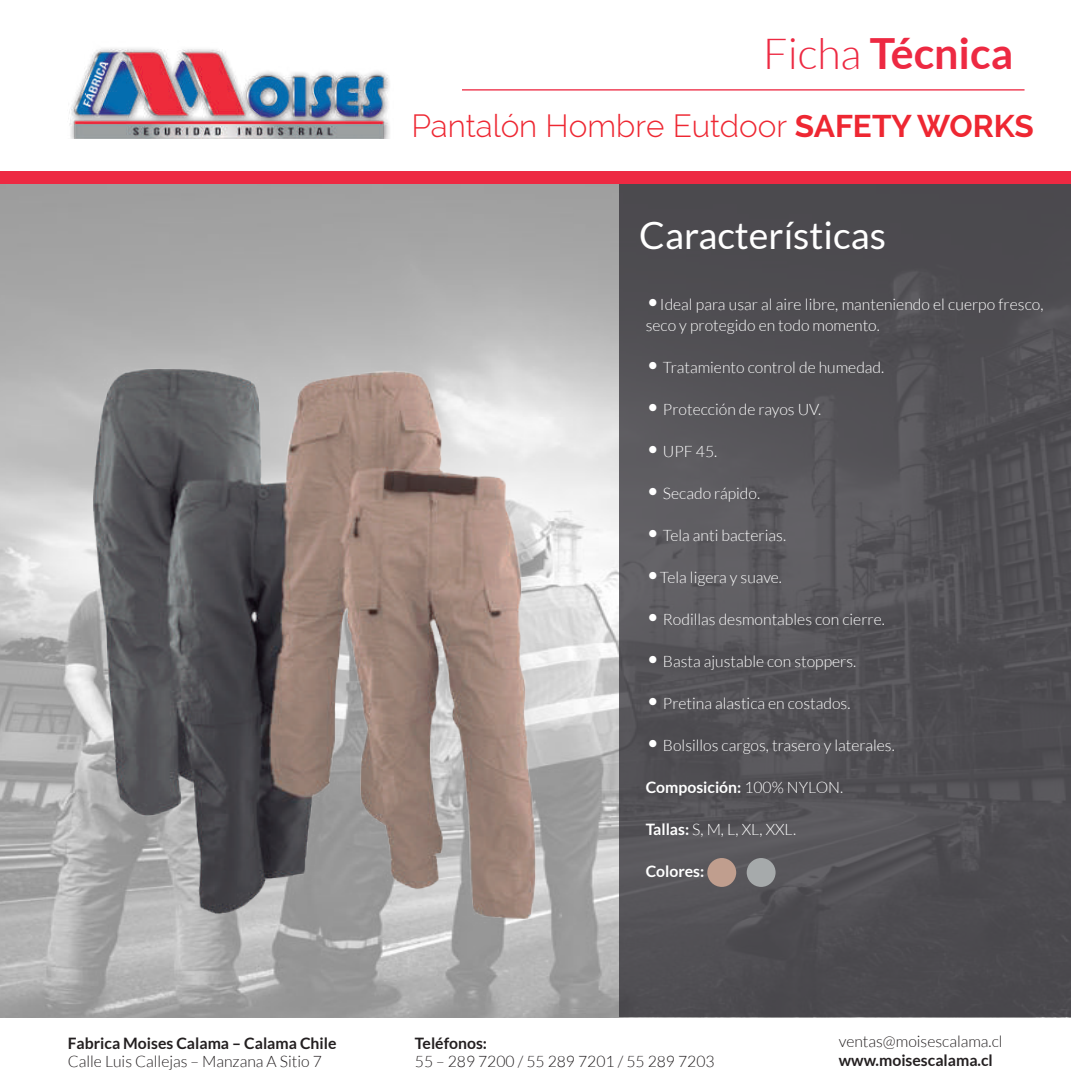
<style>
.page{position:relative;width:1071px;height:1092px;background:#fff}
.page>*{position:absolute;margin:0;border:0;box-sizing:border-box;transform-origin:0 0}
.t1{font:700 42.88px "Lato";color:#ed2942}
.t2{font:37.45px "Lato";color:#fff}
.t3{font:300 31.5px "Raleway";color:#ee2732}
.t4{font:300 15.75px/21px "Lato";color:#fff}
.t5{font:300 15.75px "Lato";color:#231f20}
.t6{font:700 15.75px "Lato";color:#231f20}
.t7{font:700 15.75px "Lato";color:#fff}
.s1{font-weight:300}
.s2{font-weight:700}
.s3{font-size:24.5px}
</style>
<div class="page">
<img style="left:69px;top:48px;width:321px;height:90px">
<img style="left:0;top:184px;width:620px;height:832px">
<svg style="left:620px;top:184px;width:451px;height:832px;background:#515054"></svg>
<div style="left:0;top:171px;width:1071px;height:13px;background:#ed2942"></div>
<hr style="left:462px;top:89px;width:563px;height:1px;background:#ed2942">
<img style="left:0;top:265px;width:674px;height:716px">
<div style="left:707px;top:858px;width:29px;height:28px;background:#c09e8e;border-radius:50%"></div>
<div style="left:747px;top:858px;width:29px;height:28px;background:#a6aaab;border-radius:50%"></div>
<p class="t6" style="left:68px;top:1033px;width:270px">Fabrica Moises Calama – Calama Chile</p>
<p class="t5" style="left:68px;top:1053px;width:256px">Calle Luis Callejas – Manzana A Sitio 7</p>
<h1 class="t1" style="left:763px;top:29px;width:251px"><span class="s1">Ficha</span> Técnica</h1>
<h3 class="t3" style="left:412px;top:107px;width:624px">Pantalón Hombre Eutdoor <span class="s2">SAFETY WORKS</span></h3>
<h2 class="t2" style="left:639px;top:214px;width:248px">Características</h2>
<p class="t4" style="left:646px;top:293px;width:399px"><span class="s3">•</span>Ideal para usar al aire libre, manteniendo el cuerpo fresco, seco y protegido en todo momento.</p>
<p class="t4" style="left:646px;top:356px;width:240px"><span class="s3">•</span> Tratamiento control de humedad.</p>
<p class="t4" style="left:646px;top:398px;width:177px"><span class="s3">•</span> Protección de rayos UV.</p>
<p class="t4" style="left:646px;top:440px;width:73px"><span class="s3">•</span> UPF 45.</p>
<p class="t4" style="left:646px;top:482px;width:116px"><span class="s3">•</span> Secado rápido.</p>
<p class="t4" style="left:646px;top:524px;width:142px"><span class="s3">•</span> Tela anti bacterias.</p>
<p class="t4" style="left:646px;top:566px;width:138px"><span class="s3">•</span>Tela ligera y suave.</p>
<p class="t4" style="left:646px;top:608px;width:241px"><span class="s3">•</span> Rodillas desmontables con cierre.</p>
<p class="t4" style="left:646px;top:650px;width:212px"><span class="s3">•</span> Basta ajustable con stoppers.</p>
<p class="t4" style="left:646px;top:692px;width:206px"><span class="s3">•</span> Pretina alastica en costados.</p>
<p class="t4" style="left:646px;top:734px;width:251px"><span class="s3">•</span> Bolsillos cargos, trasero y laterales.</p>
<p class="t7" style="left:646px;top:778px;width:199px">Composición: <span class="s1">100% NYLON.</span></p>
<p class="t4" style="left:646px;top:818px;width:152px"><span class="s2">Tallas:</span> S, M, L, XL, XXL.</p>
<p class="t7" style="left:646px;top:862px;width:60px">Colores:</p>
<p class="t6" style="left:415px;top:1033px;width:74px">Teléfonos:</p>
<p class="t5" style="left:415px;top:1053px;width:301px">55 – 289 7200 / 55 289 7201 / 55 289 7203</p>
<p class="t5" style="left:839px;top:1032px;width:165px">ventas@moisescalama.cl</p>
<p class="t6" style="left:839px;top:1050px;width:156px">www.moisescalama.cl</p>
</div>
